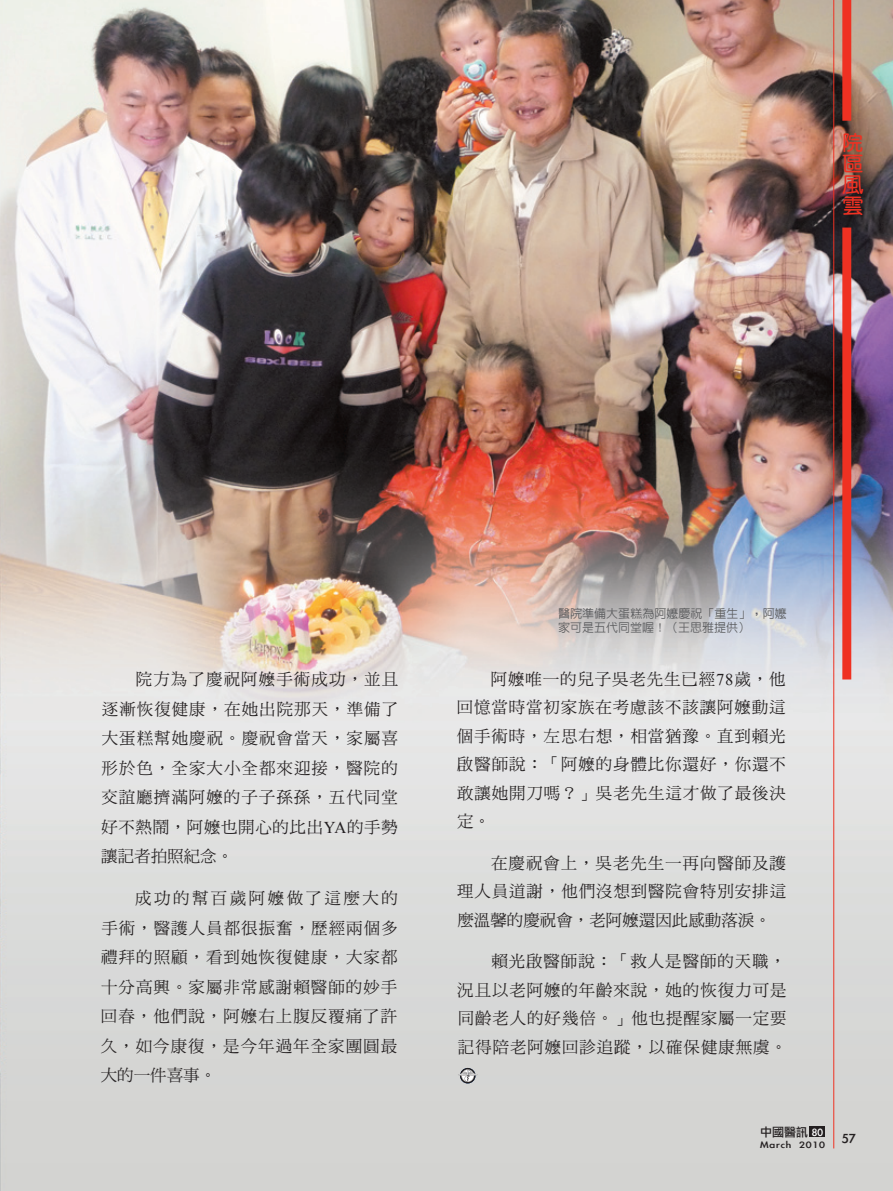
<style>
.page{position:relative;width:893px;height:1191px;background:#fff}
.page>*{position:absolute;margin:0;border:0;box-sizing:border-box;transform-origin:0 0}
.t1{font:21px/21px "DF Yuan Std W7";color:#ef3122;text-align:justify}
.t2{font:16.5px/29.5px "DF Ming Std W5";letter-spacing:.05em;color:#231f20;text-align:justify}
.t3{font:15px "Li Gothic Med";color:#231f20}
.t4{font:500 12px/14.4px "Lin Gothic";letter-spacing:.005em;color:#57585a}
.t5{font:12px "Li Gothic Med";color:#231f20}
.t6{font:10.5px "Li Gothic Med";letter-spacing:.07em;color:#231f20;scale:1.2 1}
.s1{font-family:"Times New Roman"}
.s2{color:#fff}
</style>
<div class="page">
<img style="left:0;top:0;width:893px;height:1191px">
<svg style="left:458px;top:1069px;width:20px;height:13px"></svg>
<div style="left:810px;top:1126px;width:15px;height:11px;background:#231f20"></div>
<hr style="left:833px;top:0;width:1px;height:1148px;background:#ef3122">
<div style="left:842px;top:227px;width:9px;height:452px;background:#ef3122"></div>
<div style="left:842px;top:0;width:9px;height:121px;background:#ef3122"></div>
<p class="t1" style="left:842px;top:132px;width:22px">院區風雲</p>
<p class="t2" style="left:101px;top:664px;width:299px;text-indent:35px">院方為了慶祝阿嬤手術成功，並且逐漸恢復健康，在她出院那天，準備了大蛋糕幫她慶祝。慶祝會當天，家屬喜形於色，全家大小全都來迎接，醫院的交誼廳擠滿阿嬤的子子孫孫，五代同堂好不熱鬧，阿嬤也開心的比出<span class="s1">YA</span>的手勢讓記者拍照紀念。</p>
<p class="t2" style="left:101px;top:883px;width:299px;text-indent:35px">成功的幫百歲阿嬤做了這麼大的手術，醫護人員都很振奮，歷經兩個多禮拜的照顧，看到她恢復健康，大家都十分高興。家屬非常感謝賴醫師的妙手回春，他們說，阿嬤右上腹反覆痛了許久，如今康復，是今年過年全家團圓最大的一件喜事。</p>
<p class="t4" style="left:558px;top:606px;width:230px">醫院準備大蛋糕為阿嬤慶祝「重生」，阿嬤家可是五代同堂喔！（王思雅提供）</p>
<p class="t2" style="left:457px;top:664px;width:331px;line-height:28.5px;text-indent:34px">阿嬤唯一的兒子吳老先生已經<span class="s1">78</span>歲，他回憶當時當初家族在考慮該不該讓阿嬤動這個手術時，左思右想，相當猶豫。直到賴光啟醫師說：「阿嬤的身體比你還好，你還不敢讓她開刀嗎？」吳老先生這才做了最後決定。</p>
<p class="t2" style="left:457px;top:848px;width:330px;line-height:28.5px;text-indent:34px">在慶祝會上，吳老先生一再向醫師及護理人員道謝，他們沒想到醫院會特別安排這麼溫馨的慶祝會，老阿嬤還因此感動落淚。</p>
<p class="t2" style="left:457px;top:946px;width:331px;line-height:28.5px;text-indent:34px">賴光啟醫師說：「救人是醫師的天職，況且以老阿嬤的年齡來說，她的恢復力可是同齡老人的好幾倍。」他也提醒家屬一定要記得陪老阿嬤回診追蹤，以確保健康無虞。</p>
<p class="t5" style="left:760px;top:1125px;width:64px">中國醫訊 <span class="s2">80</span></p>
<p class="t6" style="left:760px;top:1139px;width:56px">March 2010</p>
<p class="t3" style="left:842px;top:1130px;width:15px">57</p>
</div>
